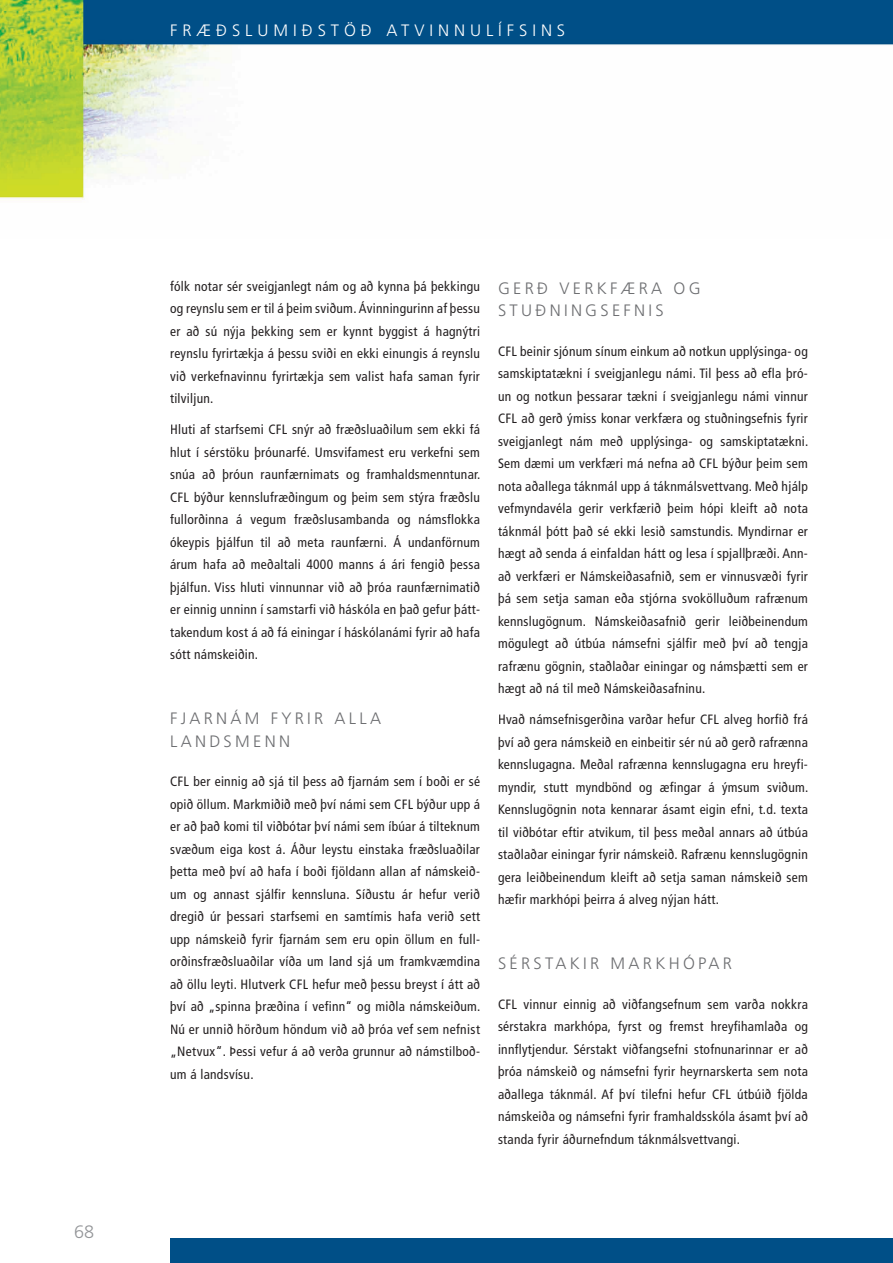
<style>
.page{position:relative;width:893px;height:1263px;background:#fff}
.page>*{position:absolute;margin:0;border:0;box-sizing:border-box;transform-origin:0 0}
.t1{font:300 18px "Frutiger";color:#939598}
.t2{font:300 16.5px/22.5px "Frutiger";letter-spacing:.2em;color:#6c6d70}
.t3{font:300 16.5px "Frutiger";letter-spacing:.3em;color:#fff}
.t4{font:condensed 13.5px/22.5px "Frutiger";letter-spacing:.02em;color:#231f20;text-align:justify}
</style>
<div class="page">
<div style="left:171px;top:1238px;width:722px;height:25px;background:#004f87"></div>
<img style="left:0;top:0;width:889px;height:199px">
<img style="left:889px;top:0;width:4px;height:45px">
<p class="t3" style="left:170px;top:21px;width:397px">FRÆÐSLUMIÐSTÖÐ ATVINNULÍFSINS</p>
<h1 class="t1" style="left:74px;top:1222px;width:22px">68</h1>
<p class="t4" style="left:170px;top:275px;width:311px">fólk notar sér sveigjanlegt nám og að kynna þá þekkingu og reynslu sem er til á þeim sviðum. Ávinningurinn af þessu er að sú nýja þekking sem er kynnt byggist á hagnýtri reynslu fyrirtækja á þessu sviði en ekki einungis á reynslu við verkefnavinnu fyrirtækja sem valist hafa saman fyrir tilviljun.</p>
<p class="t4" style="left:170px;top:418px;width:312px">Hluti af starfsemi CFL snýr að fræðsluaðilum sem ekki fá hlut í sérstöku þróunarfé. Umsvifamest eru verkefni sem snúa að þróun raunfærnimats og framhaldsmenntunar.<br>CFL býður kennslufræðingum og þeim sem stýra fræðslu fullorðinna á vegum fræðslusambanda og námsflokka ókeypis þjálfun til að meta raunfærni. Á undanförnum árum hafa að meðaltali 4000 manns á ári fengið þessa þjálfun. Viss hluti vinnunnar við að þróa raunfærnimatið er einnig unninn í samstarfi við háskóla en það gefur þátt&shy;takendum kost á að fá einingar í háskólanámi fyrir að hafa sótt námskeiðin.</p>
<p class="t2" style="left:170px;top:707px;width:213px">FJARNÁM FYRIR ALLA<br>LANDSMENN</p>
<p class="t4" style="left:170px;top:770px;width:312px">CFL ber einnig að sjá til þess að fjarnám sem í boði er sé opið öllum. Markmiðið með því námi sem CFL býður upp á er að það komi til viðbótar því námi sem íbúar á tilteknum svæðum eiga kost á. Áður leystu einstaka fræðsluaðilar þetta með því að hafa í boði fjöldann allan af námskeið&shy;um og annast sjálfir kennsluna. Síðustu ár hefur verið dregið úr þessari starfsemi en samtímis hafa verið sett upp námskeið fyrir fjarnám sem eru opin öllum en full&shy;orðinsfræðsluaðilar víða um land sjá um framkvæmdina að öllu leyti. Hlutverk CFL hefur með þessu breyst í átt að því að „spinna þræðina í vefinn“ og miðla námskeiðum.<br>Nú er unnið hörðum höndum við að þróa vef sem nefnist „Netvux“. Þessi vefur á að verða grunnur að námstilboð&shy;um á landsvísu.</p>
<p class="t2" style="left:498px;top:277px;width:204px">GERÐ VERKFÆRA OG<br>STUÐNINGSEFNIS</p>
<p class="t4" style="left:498px;top:340px;width:312px">CFL beinir sjónum sínum einkum að notkun upplýsinga- og samskiptatækni í sveigjanlegu námi. Til þess að efla þró&shy;un og notkun þessarar tækni í sveigjanlegu námi vinnur CFL að gerð ýmiss konar verkfæra og stuðningsefnis fyrir sveigjanlegt nám með upplýsinga- og samskiptatækni.<br>Sem dæmi um verkfæri má nefna að CFL býður þeim sem nota aðallega táknmál upp á táknmálsvettvang. Með hjálp vefmyndavéla gerir verkfærið þeim hópi kleift að nota táknmál þótt það sé ekki lesið samstundis. Myndirnar er hægt að senda á einfaldan hátt og lesa í spjallþræði. Ann&shy;að verkfæri er Námskeiðasafnið, sem er vinnusvæði fyrir þá sem setja saman eða stjórna svokölluðum rafrænum kennslugögnum. Námskeiðasafnið gerir leiðbeinendum mögulegt að útbúa námsefni sjálfir með því að tengja rafrænu gögnin, staðlaðar einingar og námsþætti sem er hægt að ná til með Námskeiðasafninu.</p>
<p class="t4" style="left:498px;top:708px;width:312px">Hvað námsefnisgerðina varðar hefur CFL alveg horfið frá því að gera námskeið en einbeitir sér nú að gerð rafrænna kennslugagna. Meðal rafrænna kennslugagna eru hreyfi&shy;myndir, stutt myndbönd og æfingar á ýmsum sviðum.<br>Kennslugögnin nota kennarar ásamt eigin efni, t.d. texta til viðbótar eftir atvikum, til þess meðal annars að útbúa staðlaðar einingar fyrir námskeið. Rafrænu kennslugögnin gera leiðbeinendum kleift að setja saman námskeið sem hæfir markhópi þeirra á alveg nýjan hátt.</p>
<p class="t2" style="left:498px;top:952px;width:236px">SÉRSTAKIR MARKHÓPAR</p>
<p class="t4" style="left:498px;top:993px;width:311px">CFL vinnur einnig að viðfangsefnum sem varða nokkra sérstakra markhópa, fyrst og fremst hreyfihamlaða og innflytjendur. Sérstakt viðfangsefni stofnunarinnar er að þróa námskeið og námsefni fyrir heyrnarskerta sem nota aðallega táknmál. Af því tilefni hefur CFL útbúið fjölda námskeiða og námsefni fyrir framhaldsskóla ásamt því að standa fyrir áðurnefndum táknmálsvettvangi.</p>
</div>
